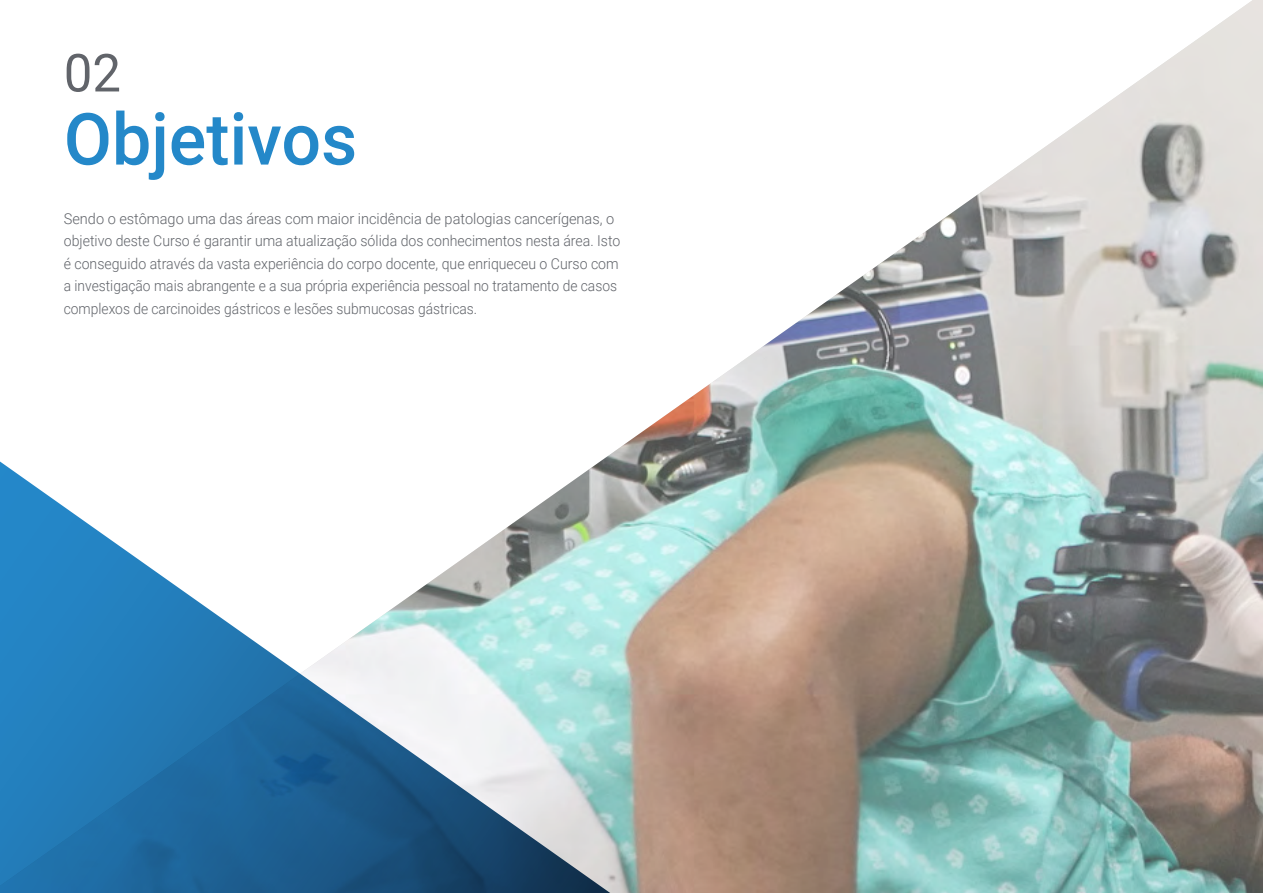
<style>
.page{position:relative;width:1263px;height:893px;background:#fff}
.page>*{position:absolute;margin:0;border:0;box-sizing:border-box;transform-origin:0 0}
.t1{font:500 72px "Roboto";color:#2488c9}
.t2{font:52.5px "Roboto";color:#61646a}
.t3{font:300 15px/22.5px "Roboto";color:#61646a}
</style>
<div class="page">
<img style="left:622px;top:0;width:641px;height:893px">
<svg style="left:0;top:446px;width:640px;height:447px"></svg>
<h2 class="t2" style="left:64px;top:36px;width:59px">02</h2>
<h1 class="t1" style="left:64px;top:89px;width:295px">Objetivos</h1>
<p class="t3" style="left:64px;top:207px;width:558px">Sendo o estômago uma das áreas com maior incidência de patologias cancerígenas, o objetivo deste Curso é garantir uma atualização sólida dos conhecimentos nesta área. Isto é conseguido através da vasta experiência do corpo docente, que enriqueceu o Curso com a investigação mais abrangente e a sua própria experiência pessoal no tratamento de casos complexos de carcinoides gástricos e lesões submucosas gástricas.</p>
</div>
